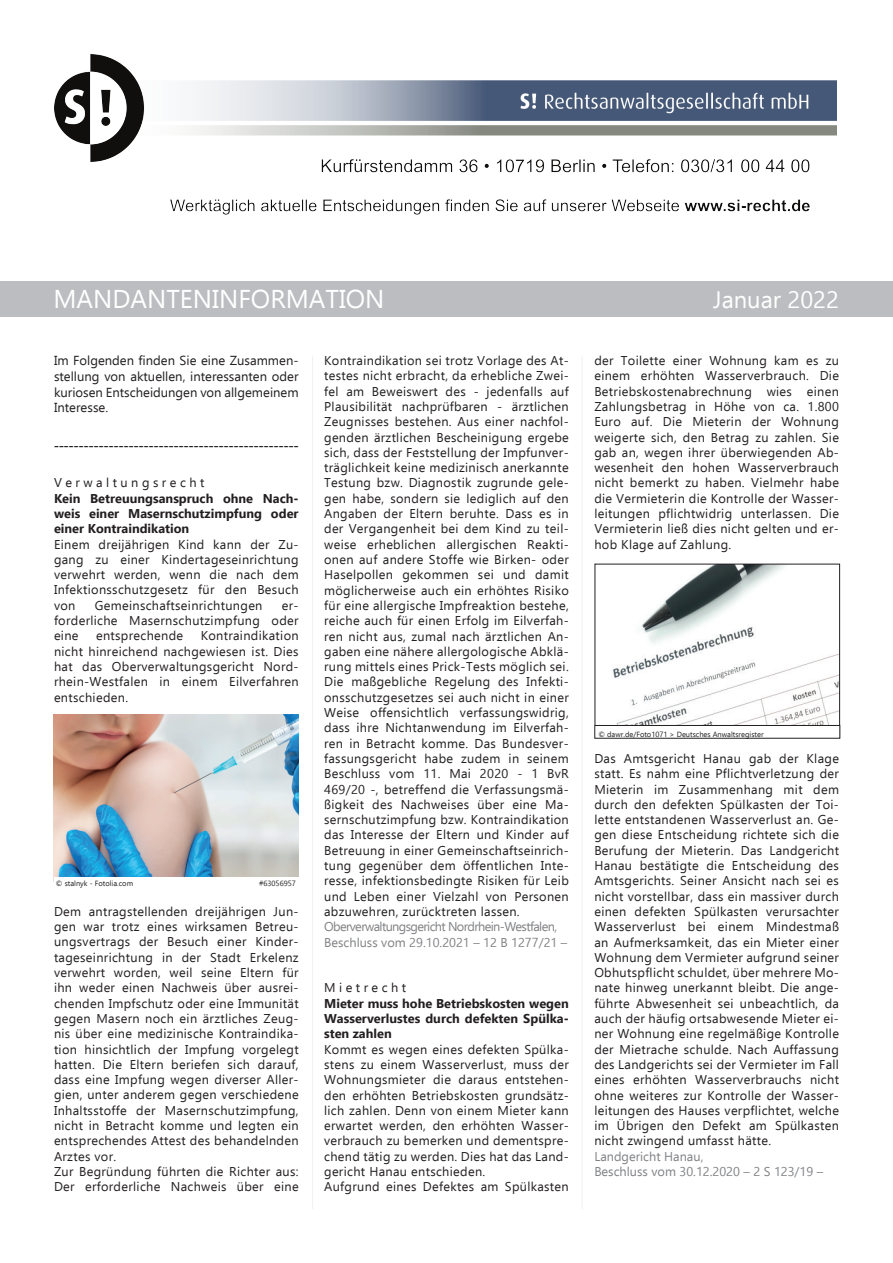
<style>
.page{position:relative;width:893px;height:1263px;background:#fff}
.page>*{position:absolute;margin:0;border:0;box-sizing:border-box;transform-origin:0 0}
.t1{font:25.8px "Ebrima";color:#fff}
.t2{font:23.7px "Ebrima";color:#fff}
.t3{font:italic 15px "Times New Roman";color:#231f20}
.t4{font:13.05px/15.6px "Ebrima";color:#231f20;text-align:justify}
.t5{font:12.75px/15.3px "Ebrima";letter-spacing:.025em;color:#231f20;text-align:justify}
.t6{font:700 12.75px/15.3px "Ebrima";color:#231f20;text-align:justify}
.t7{font:12.75px/15.3px "Ebrima";letter-spacing:-.05em;color:#808285}
.t8{font:12.75px/15.3px "Ebrima";color:#808285}
.t9{font:7.5px "Ebrima";color:#231f20}
</style>
<div class="page">
<div style="left:0;top:281px;width:893px;height:35px;background:#bcbdc0"></div>
<hr style="left:312px;top:356px;width:1px;height:853px;background:#bcbdc0">
<hr style="left:582px;top:356px;width:1px;height:853px;background:#bcbdc0">
<img style="left:54px;top:714px;width:245px;height:163px">
<img style="left:613px;top:566px;width:225px;height:159px">
<div style="left:595px;top:564px;width:245px;height:173px;border:1px solid #231f20"></div>
<div style="left:595px;top:725px;width:245px;height:13px;background:#fff"></div>
<div style="left:595px;top:725px;width:245px;height:13px;border:1px solid #231f20"></div>
<img style="left:54px;top:54px;width:782px;height:161px">
<h1 class="t1" style="left:53px;top:280px;width:333px">MANDANTENINFORMATION</h1>
<h2 class="t2" style="left:713px;top:282px;width:127px">Januar 2022</h2>
<p class="t4" style="left:54px;top:352px;width:246px">Im Folgenden finden Sie eine Zusammen&shy;stellung von aktuellen, interessanten oder kuriosen Entscheidungen von allgemeinem Interesse.</p>
<p class="t3" style="left:54px;top:434px;width:246px">-------------------------------------------------</p>
<p class="t5" style="left:54px;top:475px;width:152px">V e r w a l t u n g s r e c h t</p>
<p class="t6" style="left:54px;top:490px;width:246px">Kein Betreuungsanspruch ohne Nach&shy;weis einer Masernschutzimpfung oder einer Kontraindikation</p>
<p class="t5" style="left:54px;top:536px;width:246px">Einem dreijährigen Kind kann der Zu&shy;gang zu einer Kindertageseinrichtung verwehrt werden, wenn die nach dem Infektionsschutzgesetz für den Besuch von</p>
<p class="t5" style="left:95px;top:597px;width:169px">Gemeinschaftseinrichtungen</p>
<p class="t5" style="left:54px;top:597px;width:246px;text-indent:228px">er&shy;forderliche Masernschutzimpfung oder eine</p>
<p class="t5" style="left:54px;top:628px;width:246px;text-indent:147px">Kontraindikation nicht hinreichend nachgewiesen ist. Dies hat das Oberverwaltungsgericht Nord&shy;rhein-Westfalen in einem Eilverfahren entschieden.</p>
<p class="t5" style="left:96px;top:628px;width:89px">entsprechende</p>
<p class="t9" style="left:56px;top:877px;width:79px">© stalnyk - Fotolia.com</p>
<p class="t9" style="left:259px;top:877px;width:38px">#63056957</p>
<p class="t5" style="left:54px;top:903px;width:246px;text-align:left">Dem antragstellenden dreijährigen Jun&shy;gen war trotz eines wirksamen Betreu&shy;ungsvertrags der Besuch einer Kinder&shy;tageseinrichtung in der Stadt Erkelenz verwehrt worden, weil seine Eltern für ihn weder einen Nachweis über ausrei&shy;chenden Impfschutz oder eine Immunität gegen Masern noch ein ärztliches Zeug&shy;nis über eine medizinische Kontraindika&shy;tion hinsichtlich der Impfung vorgelegt hatten. Die Eltern beriefen sich darauf, dass eine Impfung wegen diverser Aller&shy;gien, unter anderem gegen verschiedene Inhaltsstoffe der Masernschutzimpfung, nicht in Betracht komme und legten ein entsprechendes Attest des behandelnden Arztes vor.<br>Zur Begründung führten die Richter aus:<br>Der erforderliche Nachweis über eine</p>
<p class="t5" style="left:324px;top:352px;width:246px">Kontraindikation sei trotz Vorlage des At&shy;testes nicht erbracht, da erhebliche Zwei&shy;fel am Beweiswert des - jedenfalls auf Plausibilität nachprüfbaren - ärztlichen Zeugnisses bestehen. Aus einer nachfol&shy;genden ärztlichen Bescheinigung ergebe sich, dass der Feststellung der Impfunver&shy;träglichkeit keine medizinisch anerkannte Testung bzw. Diagnostik zugrunde gele&shy;gen habe, sondern sie lediglich auf den Angaben der Eltern beruhte. Dass es in der Vergangenheit bei dem Kind zu teil&shy;weise erheblichen allergischen Reakti&shy;onen auf andere Stoffe wie Birken- oder Haselpollen gekommen sei und damit möglicherweise auch ein erhöhtes Risiko für eine allergische Impfreaktion bestehe, reiche auch für einen Erfolg im Eilverfah&shy;ren nicht aus, zumal nach ärztlichen An&shy;gaben eine nähere allergologische Abklä&shy;rung mittels eines Prick-Tests möglich sei.<br>Die maßgebliche Regelung des Infekti&shy;onsschutzgesetzes sei auch nicht in einer Weise offensichtlich verfassungswidrig, dass ihre Nichtanwendung im Eilverfah&shy;ren in Betracht komme. Das Bundesver&shy;fassungsgericht habe zudem in seinem Beschluss vom 11. Mai 2020 - 1 BvR 469/20 -, betreffend die Verfassungsmä&shy;ßigkeit des Nachweises über eine Ma&shy;sernschutzimpfung bzw. Kontraindikation das Interesse der Eltern und Kinder auf Betreuung in einer Gemeinschaftseinrich&shy;tung gegenüber dem öffentlichen Inte&shy;resse, infektionsbedingte Risiken für Leib und Leben einer Vielzahl von Personen abzuwehren, zurücktreten lassen.</p>
<p class="t7" style="left:324px;top:919px;width:245px">Oberverwaltungsgericht Nordrhein-Westfalen,<br>Beschluss vom 29.10.2021 – 12 B 1277/21 –</p>
<p class="t5" style="left:324px;top:980px;width:84px">M i e t r e c h t</p>
<p class="t6" style="left:324px;top:995px;width:246px">Mieter muss hohe Betriebskosten wegen Wasserverlustes durch defekten Spülka&shy;sten zahlen</p>
<p class="t5" style="left:324px;top:1041px;width:246px;text-align:left">Kommt es wegen eines defekten Spülka&shy;stens zu einem Wasserverlust, muss der Wohnungsmieter die daraus entstehen&shy;den erhöhten Betriebskosten grundsätz&shy;lich zahlen. Denn von einem Mieter kann erwartet werden, den erhöhten Wasser&shy;verbrauch zu bemerken und dementspre&shy;chend tätig zu werden. Dies hat das Land&shy;gericht Hanau entschieden.<br>Aufgrund eines Defektes am Spülkasten</p>
<p class="t5" style="left:594px;top:352px;width:246px">der Toilette einer Wohnung kam es zu einem erhöhten Wasserverbrauch. Die Betriebskostenabrechnung wies einen Zahlungsbetrag in Höhe von ca. 1.800<br>Euro auf. Die Mieterin der Wohnung weigerte sich, den Betrag zu zahlen. Sie gab an, wegen ihrer überwiegenden Ab&shy;wesenheit den hohen Wasserverbrauch nicht bemerkt zu haben. Vielmehr habe die Vermieterin die Kontrolle der Wasser&shy;leitungen pflichtwidrig unterlassen. Die Vermieterin ließ dies nicht gelten und er&shy;hob Klage auf Zahlung.</p>
<p class="t9" style="left:598px;top:728px;width:167px">© dawr.de/Foto1071 &gt; Deutsches Anwaltsregister</p>
<p class="t5" style="left:594px;top:750px;width:246px">Das Amtsgericht Hanau gab der Klage statt. Es nahm eine Pflichtverletzung der Mieterin im Zusammenhang mit dem durch den defekten Spülkasten der Toi&shy;lette entstandenen Wasserverlust an. Ge&shy;gen diese Entscheidung richtete sich die Berufung der Mieterin. Das Landgericht Hanau bestätigte die Entscheidung des Amtsgerichts. Seiner Ansicht nach sei es nicht vorstellbar, dass ein massiver durch einen defekten Spülkasten verursachter Wasserverlust bei einem Mindestmaß an Aufmerksamkeit, das ein Mieter einer Wohnung dem Vermieter aufgrund seiner Obhutspflicht schuldet, über mehrere Mo&shy;nate hinweg unerkannt bleibt. Die ange&shy;führte Abwesenheit sei unbeachtlich, da auch der häufig ortsabwesende Mieter ei&shy;ner Wohnung eine regelmäßige Kontrolle der Mietrache schulde. Nach Auffassung des Landgerichts sei der Vermieter im Fall eines erhöhten Wasserverbrauchs nicht ohne weiteres zur Kontrolle der Wasser&shy;leitungen des Hauses verpflichtet, welche im Übrigen den Defekt am Spülkasten nicht zwingend umfasst hätte.</p>
<p class="t8" style="left:594px;top:1148px;width:230px">Landgericht Hanau,<br>Beschluss vom 30.12.2020 – 2 S 123/19 –</p>
</div>
